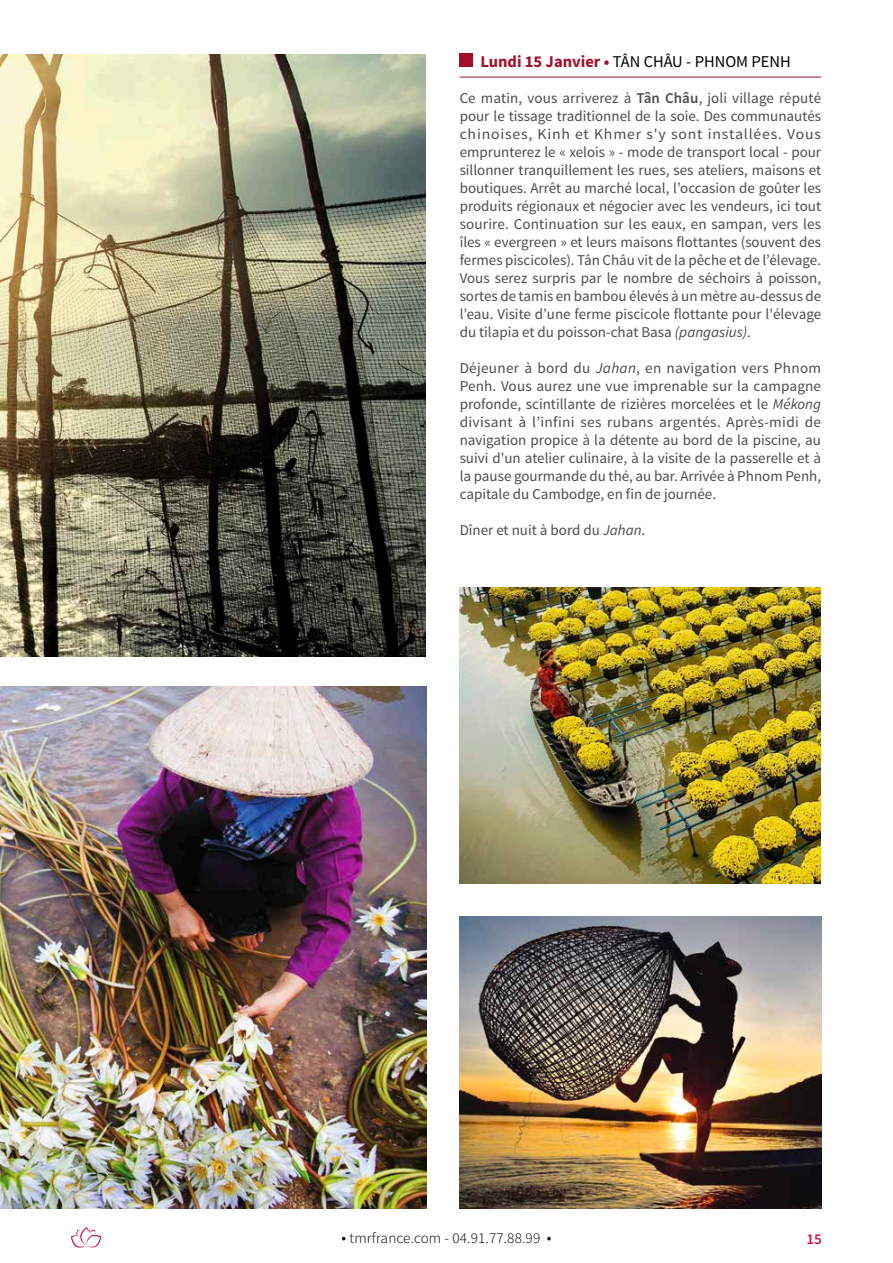
<style>
.page{position:relative;width:893px;height:1263px;background:#fff}
.page>*{position:absolute;margin:0;border:0;box-sizing:border-box;transform-origin:0 0}
.t1{font:16.5px "Source Sans Pro";color:#000}
.t2{font:15px/18px "Source Sans Pro";color:#4c4c4b;text-align:justify}
.t3{font:300 15px "Source Sans Pro";letter-spacing:.01em;color:#000}
.t4{font:600 15px "Source Sans Pro";color:#c51654}
.s1{font-weight:700;color:#a30f28}
.s2{font-weight:600}
.s3{font-style:italic}
.s4{font-size:16.5px}
</style>
<div class="page">
<svg style="left:71px;top:1227px;width:30px;height:21px"></svg>
<img style="left:0;top:54px;width:425px;height:602px">
<img style="left:0;top:686px;width:426px;height:522px">
<div style="left:460px;top:53px;width:13px;height:14px;background:#a30f28"></div>
<hr style="left:460px;top:77px;width:361px;height:1px;background:#a30f28">
<img style="left:460px;top:588px;width:361px;height:295px">
<img style="left:460px;top:917px;width:361px;height:292px">
<p class="t1" style="left:480px;top:51px;width:312px"><span class="s1">Lundi 15 Janvier •</span> TÂN CHÂU - PHNOM PENH</p>
<p class="t2" style="left:460px;top:89px;width:363px">Ce matin, vous arriverez à <span class="s2">Tân Châu</span>, joli village réputé pour le tissage traditionnel de la soie. Des communautés chinoises, Kinh et Khmer s'y sont installées. Vous emprunterez le « xelois » - mode de transport local - pour sillonner tranquillement les rues, ses ateliers, maisons et boutiques. Arrêt au marché local, l’occasion de goûter les produits régionaux et négocier avec les vendeurs, ici tout sourire. Continuation sur les eaux, en sampan, vers les îles « evergreen » et leurs maisons flottantes (souvent des fermes piscicoles). Tân Châu vit de la pêche et de l’élevage.<br>Vous serez surpris par le nombre de séchoirs à poisson, sortes de tamis en bambou élevés à un mètre au-dessus de l’eau. Visite d’une ferme piscicole flottante pour l'élevage du tilapia et du poisson-chat Basa <span class="s3">(pangasius)</span>.</p>
<p class="t2" style="left:460px;top:359px;width:363px">Déjeuner à bord du <span class="s3">Jahan</span>, en navigation vers Phnom Penh. Vous aurez une vue imprenable sur la campagne profonde, scintillante de rizières morcelées et le <span class="s3">Mékong </span>divisant à l’infini ses rubans argentés. Après-midi de navigation propice à la détente au bord de la piscine, au suivi d'un atelier culinaire, à la visite de la passerelle et à la pause gourmande du thé, au bar. Arrivée à Phnom Penh, capitale du Cambodge, en fin de journée.</p>
<p class="t2" style="left:460px;top:521px;width:187px">Dîner et nuit à bord du <span class="s3">Jahan</span>.</p>
<p class="t3" style="left:342px;top:1229px;width:211px"><span class="s4">•</span> tmrfrance.com - 04.91.77.88.99 <span class="s4">•</span></p>
<p class="t4" style="left:806px;top:1229px;width:17px">15</p>
</div>
